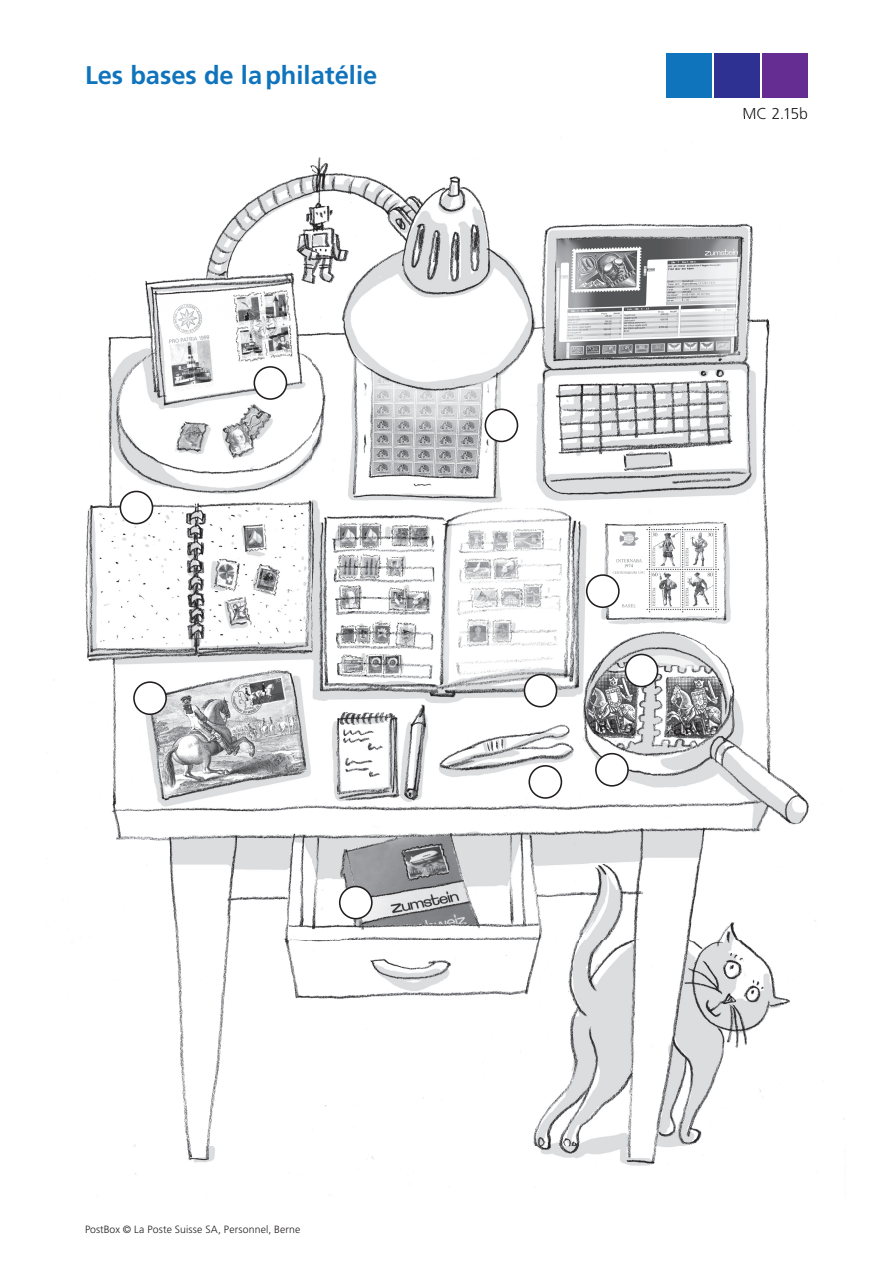
<style>
.page{position:relative;width:893px;height:1263px;background:#fff}
.page>*{position:absolute;margin:0;border:0;box-sizing:border-box;transform-origin:0 0}
.t1{font:700 25.5px "Frutiger";color:#1074bc}
.t2{font:300 15.75px "Frutiger";color:#231f20}
.t3{font:300 10.5px "Frutiger LT Std";letter-spacing:.015em;color:#231f20}
</style>
<div class="page">
<div style="left:666px;top:54px;width:46px;height:44px;background:#1074bc"></div>
<div style="left:714px;top:54px;width:46px;height:44px;background:#2e3092"></div>
<div style="left:762px;top:54px;width:46px;height:44px;background:#652d91"></div>
<img style="left:47px;top:117px;width:798px;height:1079px">
<img style="left:744px;top:117px;width:63px;height:2px">
<div style="left:596px;top:754px;width:32px;height:32px;background:#fff;border-radius:50%"></div>
<div style="left:595px;top:753px;width:34px;height:34px;border:2px solid #231f20;border-radius:50%"></div>
<div style="left:625px;top:654px;width:33px;height:33px;background:#fff;border-radius:50%"></div>
<div style="left:625px;top:654px;width:33px;height:33px;border:2px solid #231f20;border-radius:50%"></div>
<div style="left:587px;top:575px;width:32px;height:32px;background:#fff;border-radius:50%"></div>
<div style="left:586px;top:574px;width:34px;height:34px;border:2px solid #231f20;border-radius:50%"></div>
<div style="left:134px;top:682px;width:32px;height:32px;background:#fff;border-radius:50%"></div>
<div style="left:133px;top:681px;width:34px;height:34px;border:2px solid #231f20;border-radius:50%"></div>
<div style="left:120px;top:491px;width:32px;height:33px;background:#fff;border-radius:50%"></div>
<div style="left:120px;top:491px;width:33px;height:33px;border:2px solid #231f20;border-radius:50%"></div>
<div style="left:524px;top:674px;width:33px;height:33px;background:#fff;border-radius:50%"></div>
<div style="left:524px;top:674px;width:33px;height:33px;border:2px solid #231f20;border-radius:50%"></div>
<div style="left:485px;top:409px;width:32px;height:32px;background:#fff;border-radius:50%"></div>
<div style="left:485px;top:408px;width:33px;height:34px;border:2px solid #231f20;border-radius:50%"></div>
<div style="left:529px;top:766px;width:32px;height:32px;background:#fff;border-radius:50%"></div>
<div style="left:528px;top:765px;width:34px;height:34px;border:2px solid #231f20;border-radius:50%"></div>
<div style="left:340px;top:886px;width:32px;height:33px;background:#fff;border-radius:50%"></div>
<div style="left:339px;top:886px;width:34px;height:33px;border:2px solid #231f20;border-radius:50%"></div>
<div style="left:254px;top:367px;width:32px;height:32px;background:#fff;border-radius:50%"></div>
<div style="left:254px;top:366px;width:33px;height:34px;border:2px solid #231f20;border-radius:50%"></div>
<h1 class="t1" style="left:85px;top:60px;width:294px">Les bases de la philatélie</h1>
<h2 class="t2" style="left:742px;top:105px;width:67px">MC 2.15b</h2>
<p class="t3" style="left:85px;top:1224px;width:217px">PostBox © La Poste Suisse SA, Personnel, Berne</p>
</div>
